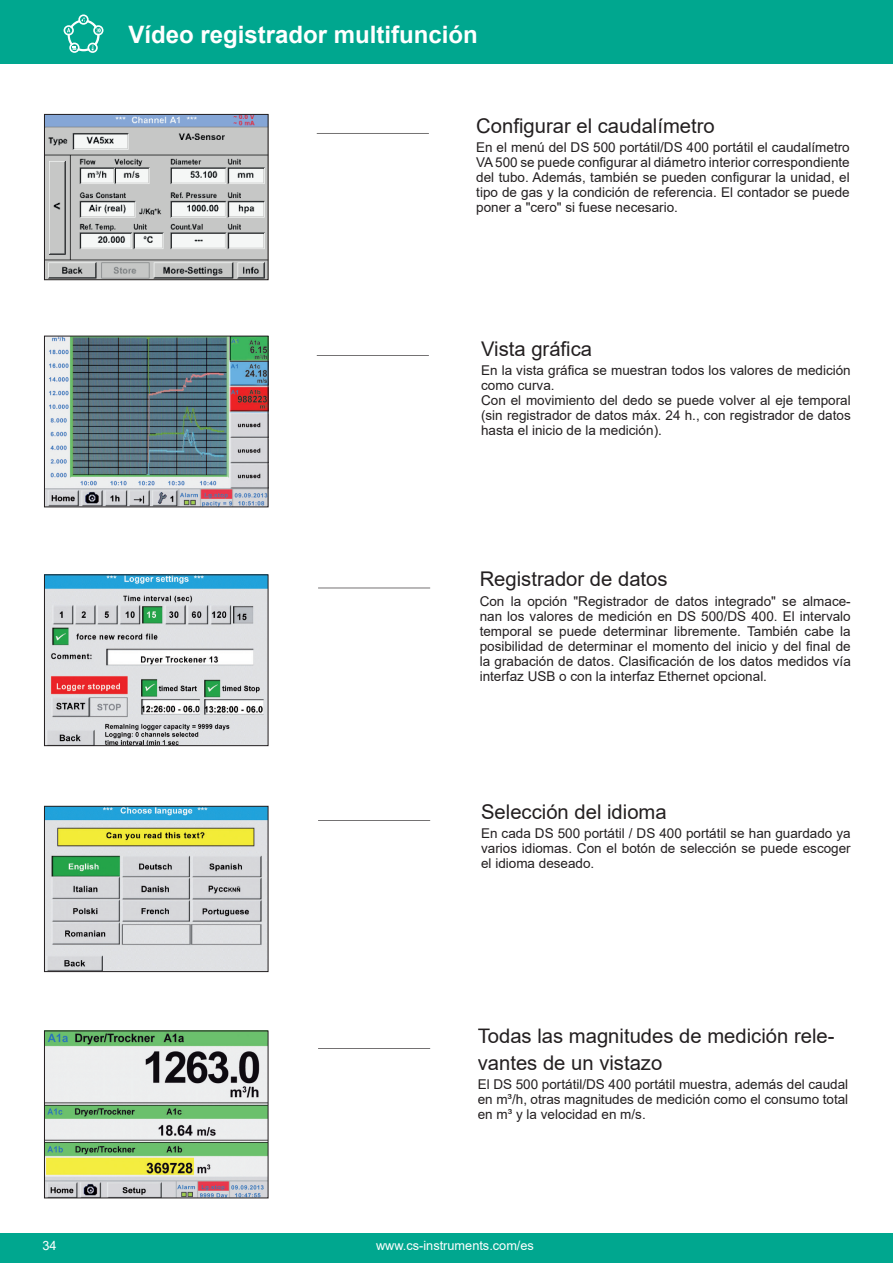
<style>
.page{position:relative;width:893px;height:1263px;background:#fff}
.page>*{position:absolute;margin:0;border:0;box-sizing:border-box;transform-origin:0 0}
.t1{font:700 24px "Arial";color:#fff}
.t2{font:20.25px/27px "Arial";color:#231f20}
.t3{font:13.5px/15px "Arial";color:#231f20;text-align:justify}
.t4{font:12.75px "Arial";color:#fff}
</style>
<div class="page">
<div style="left:0;top:0;width:893px;height:64px;background:#00a78f"></div>
<div style="left:0;top:1233px;width:893px;height:30px;background:#00a78f"></div>
<img style="left:46px;top:116px;width:220px;height:162px">
<div style="left:44px;top:114px;width:224px;height:166px;border:1px solid #231f20"></div>
<img style="left:46px;top:1033px;width:220px;height:163px">
<div style="left:44px;top:1031px;width:224px;height:167px;border:1px solid #231f20"></div>
<img style="left:46px;top:577px;width:220px;height:167px">
<div style="left:44px;top:575px;width:224px;height:171px;border:1px solid #231f20"></div>
<img style="left:46px;top:808px;width:220px;height:162px">
<div style="left:44px;top:806px;width:224px;height:166px;border:1px solid #231f20"></div>
<img style="left:46px;top:338px;width:220px;height:167px">
<svg style="left:317px;top:355px;width:112px;height:1px"></svg>
<svg style="left:317px;top:133px;width:112px;height:1px"></svg>
<svg style="left:318px;top:820px;width:112px;height:1px"></svg>
<svg style="left:318px;top:1048px;width:112px;height:1px"></svg>
<svg style="left:318px;top:588px;width:112px;height:1px"></svg>
<svg style="left:68px;top:19px;width:32px;height:32px"></svg>
<div style="left:70px;top:22px;width:27px;height:27px;background:#00a78f;border-radius:50%"></div>
<svg style="left:87px;top:43px;width:11px;height:10px"></svg>
<svg style="left:64px;top:14px;width:40px;height:22px"></svg>
<svg style="left:69px;top:43px;width:11px;height:10px"></svg>
<h1 class="t1" style="left:128px;top:17px;width:351px">Vídeo registrador multifunción</h1>
<h2 class="t2" style="left:476px;top:112px;width:240px">Configurar el caudalímetro</h2>
<p class="t3" style="left:476px;top:140px;width:375px">En el menú del DS 500 portátil/DS 400 portátil el caudalímetro VA 500 se puede configurar al diámetro interior correspondiente del tubo. Además, también se pueden configurar la unidad, el tipo de gas y la condición de referencia. El contador se puede poner a "cero" si fuese necesario.</p>
<h2 class="t2" style="left:481px;top:335px;width:113px">Vista gráfica</h2>
<p class="t3" style="left:481px;top:363px;width:371px;text-align:left">En la vista gráfica se muestran todos los valores de medición como curva.<br>Con el movimiento del dedo se puede volver al eje temporal (sin registrador de datos máx. 24 h., con registrador de datos hasta el inicio de la medición).</p>
<h2 class="t2" style="left:480px;top:566px;width:189px">Registrador de datos</h2>
<p class="t3" style="left:480px;top:593px;width:373px">Con la opción "Registrador de datos integrado" se almace&shy;nan los valores de medición en DS 500/DS 400. El intervalo temporal se puede determinar libremente. También cabe la posibilidad de determinar el momento del inicio y del final de la grabación de datos. Clasificación de los datos medidos vía interfaz USB o con la interfaz Ethernet opcional.</p>
<h2 class="t2" style="left:481px;top:798px;width:187px">Selección del idioma</h2>
<p class="t3" style="left:481px;top:826px;width:371px">En cada DS 500 portátil / DS 400 portátil se han guardado ya varios idiomas. Con el botón de selección se puede escoger el idioma deseado.</p>
<h2 class="t2" style="left:478px;top:1022px;width:358px">Todas las magnitudes de medición rele&shy;vantes de un vistazo</h2>
<p class="t3" style="left:478px;top:1077px;width:372px">El DS 500 portátil/DS 400 portátil muestra, además del caudal en m³/h, otras magnitudes de medición como el consumo total en m³ y la velocidad en m/s.</p>
<p class="t4" style="left:43px;top:1237px;width:16px">34</p>
<p class="t4" style="left:376px;top:1236px;width:159px">www.cs-instruments.com/es</p>
</div>
